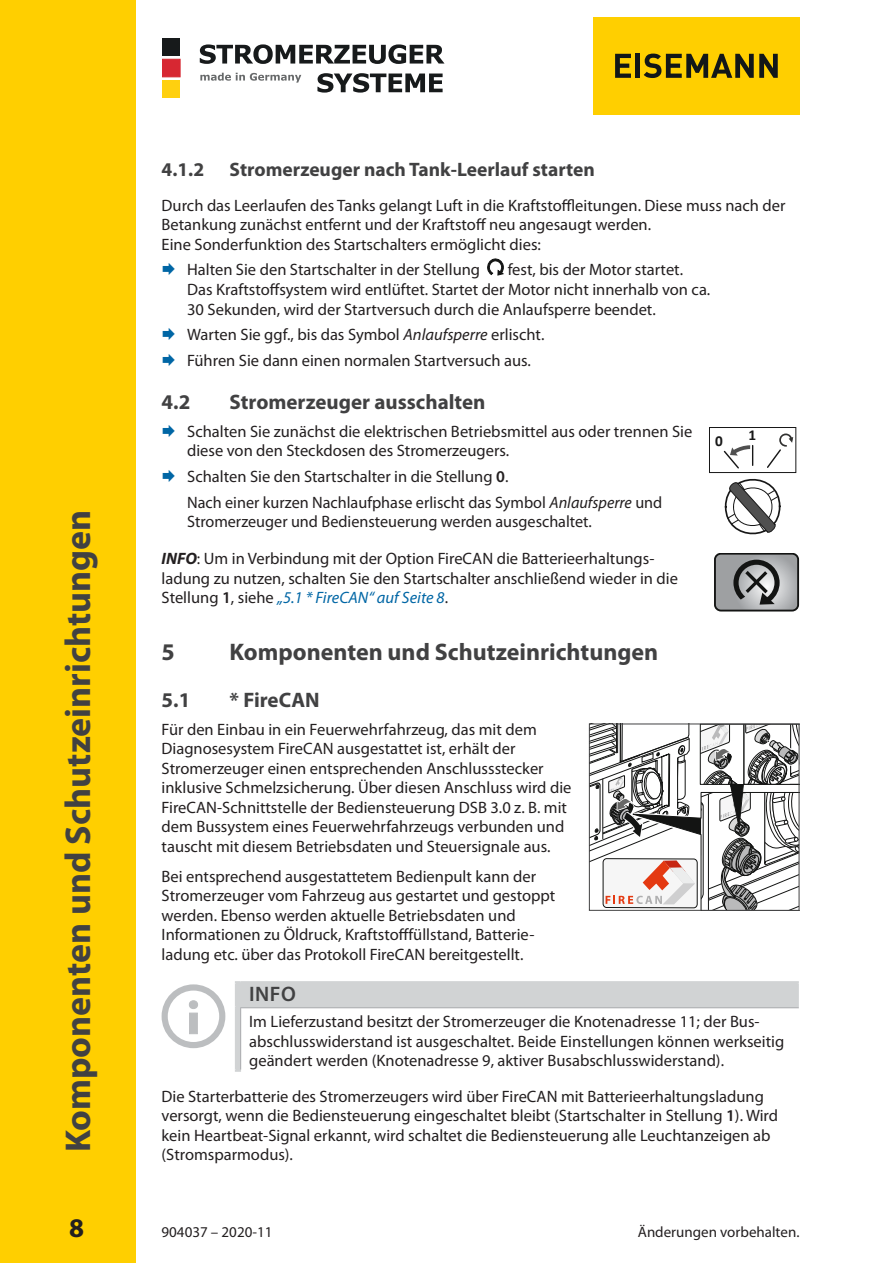
<style>
.page{position:relative;width:893px;height:1263px;background:#fff}
.page>*{position:absolute;margin:0;border:0;box-sizing:border-box;transform-origin:0 0}
.t1{font:700 36px "Myriad Pro";color:#414142}
.t2{font:700 27px "Myriad Pro";color:#231f20}
.t3{font:700 24px "Myriad Pro";color:#414142}
.t4{font:700 21px "Myriad Pro";color:#414142}
.Signalwort{font:600 21px "Myriad Pro";color:#414142}
.t5{font:700 19.5px "Myriad Pro";color:#414142}
.tx11__Fließtext{font:16.5px/19.5px "Myriad Pro";color:#231f20}
.uL1__Listentext_E1{font:16.5px/19.5px "Myriad Pro";color:#231f20}
.t6{font:700 15.3px "Calibri";color:#181818}
.t7{font:15px "Myriad Pro";color:#231f20}
.s1{color:#0066a5}
.s2{font-style:italic}
.s3{font-weight:600}
.s4{font-weight:700;font-style:italic}
.s5{font-style:italic;color:#0066a5}
</style>
<div class="page">
<svg style="left:317px;top:73px;width:126px;height:20px"></svg>
<svg style="left:200px;top:44px;width:244px;height:20px"></svg>
<svg style="left:200px;top:73px;width:101px;height:10px"></svg>
<div style="left:162px;top:38px;width:18px;height:18px;background:#171a1b"></div>
<div style="left:162px;top:80px;width:18px;height:18px;background:#ffd00f"></div>
<div style="left:162px;top:59px;width:18px;height:18px;background:#d72732;border:1px solid #d72732"></div>
<div style="left:0;top:0;width:136px;height:1263px;background:#ffcf00"></div>
<div style="left:593px;top:17px;width:206px;height:98px;background:#ffcf00"></div>
<hr style="left:636px;top:54px;width:4px;height:24px;background:#121718">
<svg style="left:615px;top:54px;width:16px;height:24px"></svg>
<svg style="left:644px;top:54px;width:134px;height:24px"></svg>
<svg style="left:487px;top:258px;width:17px;height:17px"></svg>
<div style="left:709px;top:427px;width:87px;height:46px;border:1px solid #181818"></div>
<svg style="left:722px;top:433px;width:71px;height:102px"></svg>
<div style="left:714px;top:553px;width:85px;height:58px;border:2px solid #131413;border-radius:6px"></div>
<svg style="left:715px;top:554px;width:83px;height:57px;background:#8f9092"></svg>
<svg style="left:591px;top:724px;width:209px;height:186px"></svg>
<div style="left:589px;top:724px;width:210px;height:187px;border:1px solid #414142"></div>
<svg style="left:237px;top:983px;width:561px;height:87px"></svg>
<hr style="left:241px;top:981px;width:558px;height:2px;background:#d1d3d4">
<hr style="left:797px;top:983px;width:2px;height:24px;background:#d1d3d4">
<svg style="left:235px;top:981px;width:6px;height:2px"></svg>
<hr style="left:235px;top:983px;width:2px;height:24px;background:#d1d3d4">
<hr style="left:240px;top:983px;width:2px;height:24px;background:#d1d3d4">
<hr style="left:235px;top:1009px;width:2px;height:60px;background:#d1d3d4">
<svg style="left:235px;top:1069px;width:6px;height:3px"></svg>
<hr style="left:240px;top:1007px;width:559px;height:1px;background:#a7a9ac">
<hr style="left:240px;top:1008px;width:1px;height:61px;background:#a7a9ac">
<div style="left:162px;top:984px;width:63px;height:64px;border:6px solid #bcbec0;border-radius:50%"></div>
<svg style="left:189px;top:1000px;width:9px;height:35px"></svg>
<h1 class="t1" style="left:54px;top:1152px;width:644px;rotate:-90deg">Komponenten und Schutzeinrichtungen</h1>
<p class="t5" style="left:162px;top:157px;width:44px">4.1.2</p>
<p class="t5" style="left:230px;top:157px;width:367px">Stromerzeuger nach Tank-Leerlauf starten</p>
<p class="tx11__Fließtext" style="left:162px;top:195px;width:625px">Durch das Leerlaufen des Tanks gelangt Luft in die Kraftstoffleitungen. Diese muss nach der<br>Betankung zunächst entfernt und der Kraftstoff neu angesaugt werden.<br>Eine Sonderfunktion des Startschalters ermöglicht dies:</p>
<p class="tx11__Fließtext" style="left:162px;top:260px;width:320px"><span class="s1">◻</span> Halten Sie den Startschalter in der Stellung</p>
<p class="tx11__Fließtext" style="left:187px;top:260px;width:525px;text-indent:321px">fest, bis der Motor startet.<br>Das Kraftstoffsystem wird entlüftet. Startet der Motor nicht innerhalb von ca.<br>30 Sekunden, wird der Startversuch durch die Anlaufsperre beendet.</p>
<p class="tx11__Fließtext" style="left:162px;top:325px;width:384px"><span class="s1">◻</span> Warten Sie ggf., bis das Symbol <span class="s2">Anlaufsperre</span> erlischt.</p>
<p class="tx11__Fließtext" style="left:162px;top:351px;width:371px"><span class="s1">◻</span> Führen Sie dann einen normalen Startversuch aus.</p>
<p class="t4" style="left:162px;top:388px;width:30px">4.2</p>
<p class="t4" style="left:230px;top:388px;width:257px">Stromerzeuger ausschalten</p>
<p class="tx11__Fließtext" style="left:187px;top:421px;width:507px;text-indent:-26px"><span class="s1">◻</span> Schalten Sie zunächst die elektrischen Betriebsmittel aus oder trennen Sie diese von den Steckdosen des Stromerzeugers.</p>
<p class="tx11__Fließtext" style="left:162px;top:466px;width:348px"><span class="s1">◻</span> Schalten Sie den Startschalter in die Stellung <span class="s3">0</span>.</p>
<p class="uL1__Listentext_E1" style="left:187px;top:492px;width:477px">Nach einer kurzen Nachlaufphase erlischt das Symbol <span class="s2">Anlaufsperre</span> und<br>Stromerzeuger und Bediensteuerung werden ausgeschaltet.</p>
<p class="t6" style="left:748px;top:425px;width:9px">1</p>
<p class="t6" style="left:715px;top:430px;width:9px">0</p>
<p class="tx11__Fließtext" style="left:162px;top:549px;width:518px"><span class="s4">INFO</span>: Um in Verbindung mit der Option FireCAN die Batterieerhaltungs&shy;ladung zu nutzen, schalten Sie den Startschalter anschließend wieder in die<br>Stellung <span class="s3">1</span>, siehe <span class="s5">„5.1 * FireCAN“ auf Seite 8</span>.</p>
<p class="t3" style="left:162px;top:636px;width:15px">5</p>
<p class="t3" style="left:230px;top:636px;width:430px">Komponenten und Schutzeinrichtungen</p>
<p class="t4" style="left:162px;top:686px;width:30px">5.1</p>
<p class="t4" style="left:230px;top:686px;width:92px">* FireCAN</p>
<p class="tx11__Fließtext" style="left:162px;top:719px;width:411px">Für den Einbau in ein Feuerwehrfahrzeug, das mit dem Diagnosesystem FireCAN ausgestattet ist, erhält der Stromerzeuger einen entsprechenden Anschlussstecker inklusive Schmelzsicherung. Über diesen Anschluss wird die FireCAN-Schnittstelle der Bediensteuerung DSB 3.0 z. B. mit dem Bussystem eines Feuerwehrfahrzeugs verbunden und tauscht mit diesem Betriebsdaten und Steuersignale aus.</p>
<p class="tx11__Fließtext" style="left:162px;top:866px;width:395px">Bei entsprechend ausgestattetem Bedienpult kann der Stromerzeuger vom Fahrzeug aus gestartet und gestoppt werden. Ebenso werden aktuelle Betriebsdaten und Informationen zu Öldruck, Kraftstofffüllstand, Batterie&shy;ladung etc. über das Protokoll FireCAN bereitgestellt.</p>
<p class="Signalwort" style="left:249px;top:980px;width:48px">INFO</p>
<p class="tx11__Fließtext" style="left:249px;top:1012px;width:537px">Im Lieferzustand besitzt der Stromerzeuger die Knotenadresse 11; der Bus&shy;abschlusswiderstand ist ausgeschaltet. Beide Einstellungen können werkseitig geändert werden (Knotenadresse 9, aktiver Busabschlusswiderstand).</p>
<p class="tx11__Fließtext" style="left:162px;top:1086px;width:618px">Die Starterbatterie des Stromerzeugers wird über FireCAN mit Batterieerhaltungsladung versorgt, wenn die Bediensteuerung eingeschaltet bleibt (Startschalter in Stellung <span class="s3">1</span>). Wird kein Heartbeat-Signal erkannt, wird schaltet die Bediensteuerung alle Leuchtanzeigen ab (Stromsparmodus).</p>
<h2 class="t2" style="left:69px;top:1211px;width:16px">8</h2>
<p class="t7" style="left:162px;top:1223px;width:112px">904037 – 2020-11</p>
<p class="t7" style="left:638px;top:1223px;width:163px">Änderungen vorbehalten.</p>
</div>
